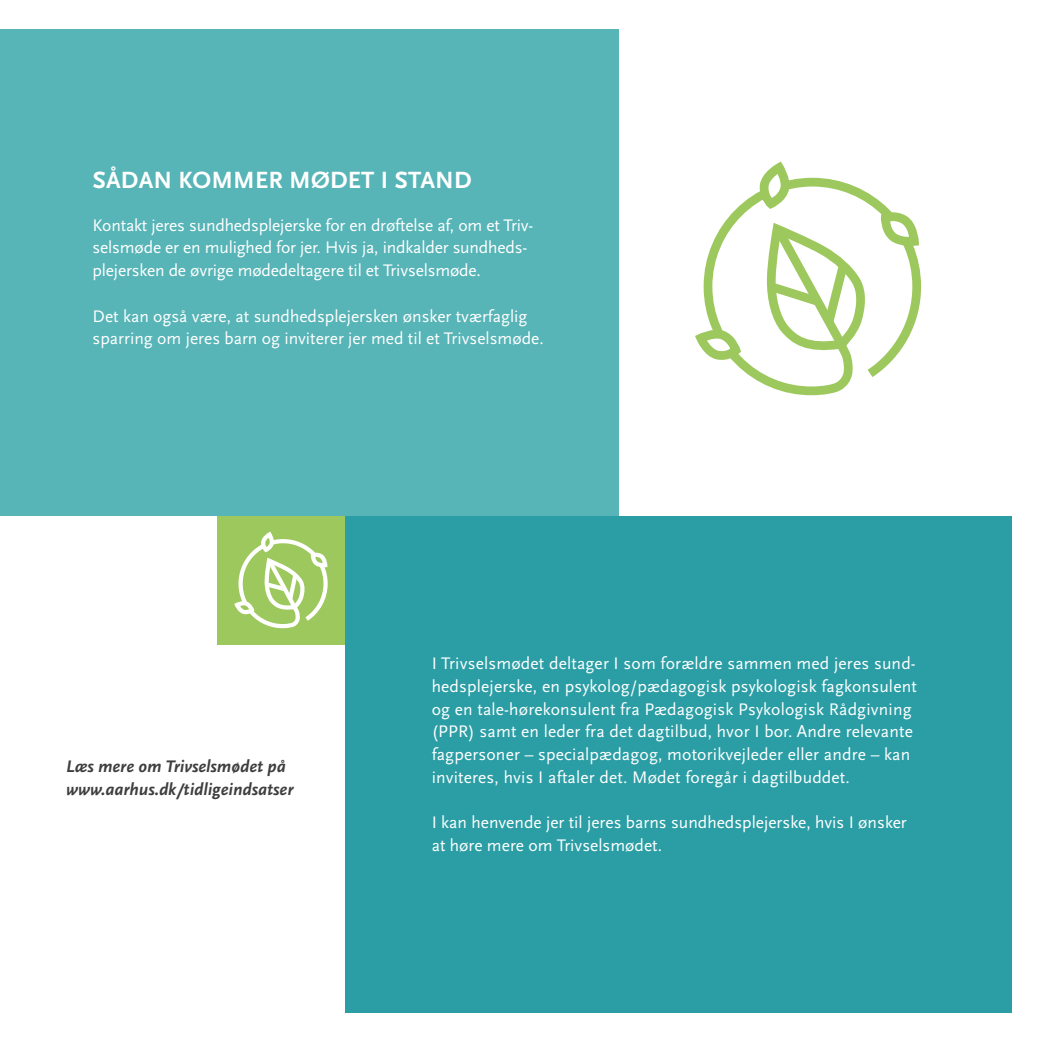
<style>
.page{position:relative;width:1042px;height:1042px;background:#fff}
.page>*{position:absolute;margin:0;border:0;box-sizing:border-box;transform-origin:0 0}
.t1{font:700 24.5px "Scala Sans OT";letter-spacing:.01em;color:#fff}
.t2{font:17.5px/22.8px "Scala Sans OT";color:#fff}
.t3{font:italic 700 17.5px/22.8px "Scala Sans OT";color:#3e3e3f}
</style>
<div class="page">
<div style="left:218px;top:516px;width:129px;height:128px;background:#9dc85e"></div>
<div style="left:345px;top:516px;width:666px;height:496px;background:#2b9ea5"></div>
<div style="left:0;top:30px;width:618px;height:486px;background:#57b4b7"></div>
<svg style="left:234px;top:533px;width:94px;height:96px"></svg>
<svg style="left:703px;top:193px;width:192px;height:203px"></svg>
<svg style="left:695px;top:332px;width:50px;height:28px"></svg>
<svg style="left:757px;top:166px;width:165px;height:191px"></svg>
<h1 class="t1" style="left:93px;top:167px;width:380px">SÅDAN KOMMER MØDET I STAND</h1>
<p class="t2" style="left:93px;top:214px;width:442px">Kontakt jeres sundhedsplejerske for en drøftelse af, om et Triv&shy;selsmøde er en mulighed for jer. Hvis ja, indkalder sundheds&shy;plejersken de øvrige mødedeltagere til et Trivselsmøde.</p>
<p class="t2" style="left:93px;top:305px;width:453px">Det kan også være, at sundhedsplejersken ønsker tværfaglig sparring om jeres barn og inviterer jer med til et Trivselsmøde.</p>
<p class="t3" style="left:66px;top:755px;width:229px">Læs mere om Trivselsmødet på www.aarhus.dk/tidligeindsatser</p>
<p class="t2" style="left:432px;top:652px;width:487px">I Trivselsmødet deltager I som forældre sammen med jeres sund&shy;hedsplejerske, en psykolog/pædagogisk psykologisk fagkonsulent og en tale-hørekonsulent fra Pædagogisk Psykologisk Rådgivning (PPR) samt en leder fra det dagtilbud, hvor I bor. Andre relevante fagpersoner – specialpædagog, motorikvejleder eller andre – kan inviteres, hvis I aftaler det. Mødet foregår i dagtilbuddet.</p>
<p class="t2" style="left:432px;top:811px;width:477px">I kan henvende jer til jeres barns sundhedsplejerske, hvis I ønsker at høre mere om Trivselsmødet.</p>
</div>
